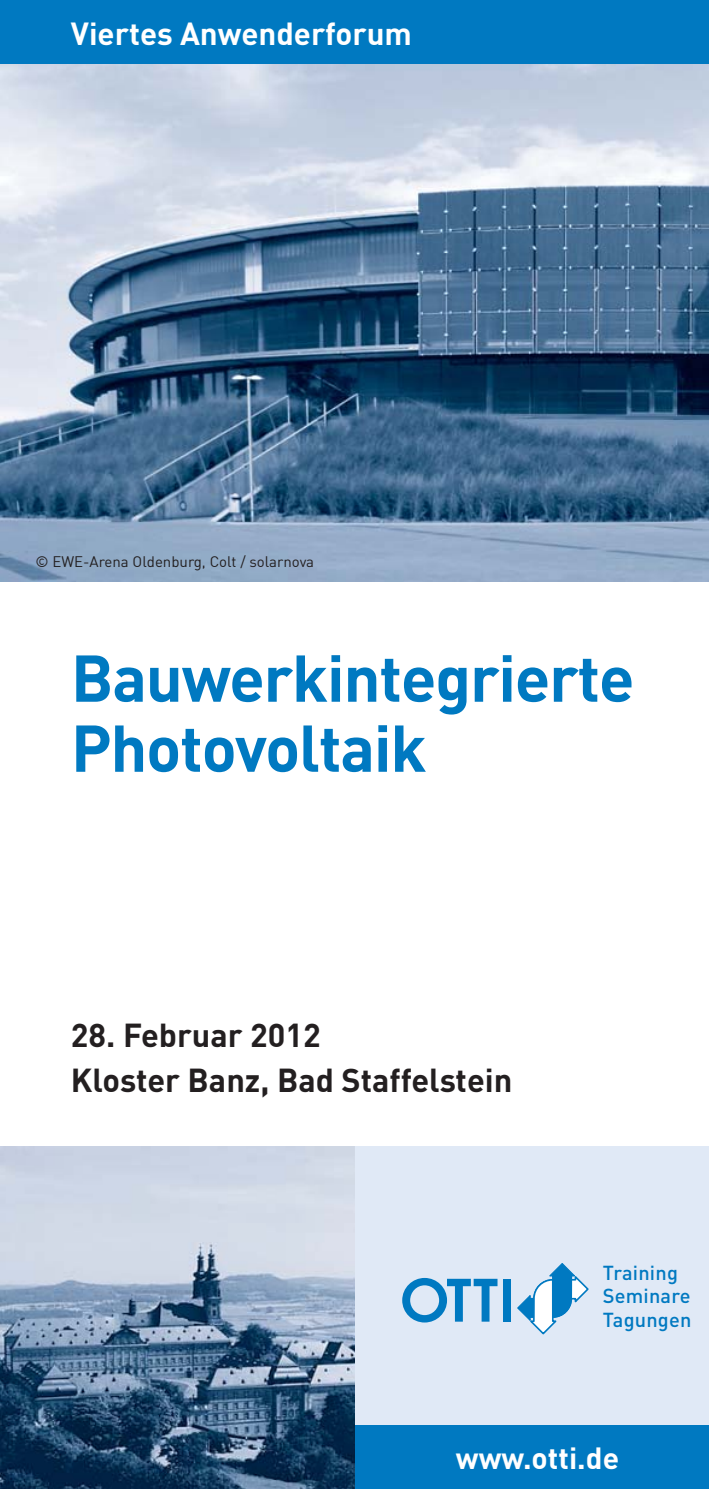
<style>
.page{position:relative;width:709px;height:1489px;background:#fff}
.page>*{position:absolute;margin:0;border:0;box-sizing:border-box;transform-origin:0 0}
.t1{font:700 65px/70px "DIN";letter-spacing:-.02em;color:#0079c1}
.t2{font:600 58px "Avant Garde";color:#0079c1}
.t3{font:700 32.5px/45px "DIN";color:#231f20}
.t4{font:700 31.25px "DIN";color:#fff}
.t5{font:700 30px "DIN";color:#fff}
.t6{font:500 20px/23.8px "DIN";letter-spacing:.01em;color:#0079c1}
.t7{font:15px "DIN";color:#231f20}
</style>
<div class="page">
<img style="left:0;top:64px;width:709px;height:517px">
<div style="left:0;top:0;width:709px;height:64px;background:#0079c1"></div>
<div style="left:351px;top:1146px;width:358px;height:293px;background:#e0e9f6"></div>
<svg style="left:517px;top:1263px;width:72px;height:72px"></svg>
<div style="left:2px;top:1424px;width:707px;height:64px;background:#0079c1"></div>
<img style="left:0;top:1146px;width:355px;height:342px">
<p class="t4" style="left:71px;top:13px;width:342px">Viertes Anwenderforum</p>
<p class="t7" style="left:35px;top:551px;width:280px">© EWE-Arena Oldenburg, Colt / solarnova</p>
<h1 class="t1" style="left:71px;top:640px;width:565px">Bauwerkintegrierte<br>Photovoltaik</h1>
<p class="t3" style="left:71px;top:1011px;width:443px">28. Februar 2012<br>Kloster Banz, Bad Staffelstein</p>
<h2 class="t2" style="left:400px;top:1278px;width:116px">OTTI</h2>
<p class="t6" style="left:603px;top:1260px;width:90px">Training<br>Seminare<br>Tagungen</p>
<p class="t5" style="left:456px;top:1438px;width:165px">www.otti.de</p>
</div>
